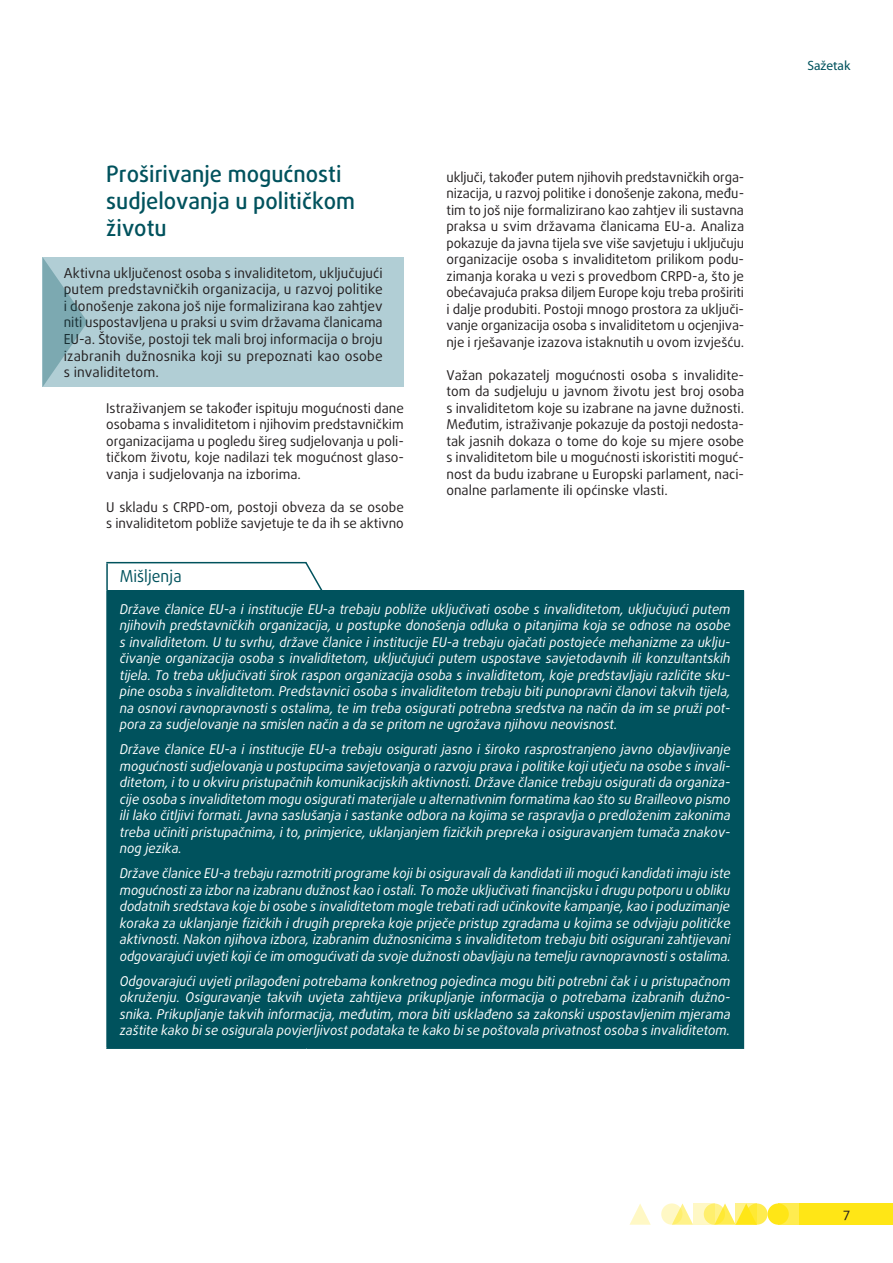
<style>
.page{position:relative;width:893px;height:1263px;background:#fff}
.page>*{position:absolute;margin:0;border:0;box-sizing:border-box;transform-origin:0 0}
.titles_h2{font:500 22.5px/27px "Daxline Pro";color:#00525d}
.opinios_title{font:16.5px "Daxline Pro";color:#00525d;scale:.95 1}
.triangle_text{font:13.8px/16.5px "Daxline Pro";letter-spacing:.01em;color:#231f20;text-align:justify}
.opinions_body{font:italic 13.5px/16.5px "Daxline Pro";color:#fff;text-align:justify}
.text_body{font:13.5px/16.5px "Daxline Pro";color:#231f20;text-align:justify}
.opinions_body-2{font:italic 13.5px/16.5px "Daxline Pro";color:#fff;text-align:justify;scale:.96 1}
.t1{font:13.5px "Myriad Pro";color:#00525d}
</style>
<div class="page">
<div style="left:746px;top:1203px;width:21px;height:22px;background:#ffec50;border-radius:50%"></div>
<div style="left:778px;top:1203px;width:21px;height:22px;background:#ffec50"></div>
<div style="left:799px;top:1203px;width:94px;height:22px;background:#ffe616"></div>
<svg style="left:675px;top:1203px;width:18px;height:22px"></svg>
<svg style="left:629px;top:1204px;width:22px;height:21px"></svg>
<div style="left:767px;top:1203px;width:22px;height:22px;background:#ffe616;border-radius:50%"></div>
<svg style="left:718px;top:1203px;width:18px;height:22px"></svg>
<svg style="left:704px;top:1203px;width:21px;height:22px"></svg>
<svg style="left:661px;top:1203px;width:21px;height:22px"></svg>
<svg style="left:736px;top:1203px;width:21px;height:22px"></svg>
<svg style="left:693px;top:1203px;width:21px;height:22px"></svg>
<div style="left:43px;top:257px;width:361px;height:130px;background:#b1ced5"></div>
<svg style="left:43px;top:258px;width:45px;height:128px"></svg>
<div style="left:107px;top:590px;width:636px;height:458px;background:#00525d"></div>
<hr style="left:106px;top:562px;width:200px;height:1px;background:#00525d">
<hr style="left:106px;top:563px;width:2px;height:27px;background:#00525d">
<hr style="left:106px;top:590px;width:2px;height:457px;background:#00525d">
<hr style="left:743px;top:590px;width:1px;height:457px;background:#00525d">
<hr style="left:106px;top:1047px;width:200px;height:2px;background:#00525d">
<hr style="left:306px;top:1047px;width:438px;height:2px;background:#00525d">
<svg style="left:304px;top:561px;width:19px;height:29px"></svg>
<p class="titles_h2" style="left:106px;top:160px;width:250px">Proširivanje mogućnosti sudjelovanja u političkom životu</p>
<p class="triangle_text" style="left:64px;top:265px;width:320px">Aktivna uključenost osoba s invaliditetom, uključujući putem predstavničkih organizacija, u razvoj politike i donošenje zakona još nije formalizirana kao zahtjev niti uspostavljena u praksi u svim državama članicama EU‑a. Štoviše, postoji tek mali broj informacija o broju izabranih dužnosnika koji su prepoznati kao osobe s invaliditetom.</p>
<p class="text_body" style="left:106px;top:400px;width:299px">Istraživanjem se također ispituju mogućnosti dane osobama s invaliditetom i njihovim predstavničkim organizacijama u pogledu šireg sudjelovanja u poli‑ tičkom životu, koje nadilazi tek mogućnost glaso‑ vanja i sudjelovanja na izborima.</p>
<p class="text_body" style="left:106px;top:499px;width:299px">U skladu s CRPD‑om, postoji obveza da se osobe s invaliditetom pobliže savjetuje te da ih se aktivno</p>
<p class="text_body" style="left:446px;top:169px;width:299px">uključi, također putem njihovih predstavničkih orga‑ nizacija, u razvoj politike i donošenje zakona, među‑ tim to još nije formalizirano kao zahtjev ili sustavna praksa u svim državama članicama EU‑a. Analiza pokazuje da javna tijela sve više savjetuju i uključuju organizacije osoba s invaliditetom prilikom podu‑ zimanja koraka u vezi s provedbom CRPD‑a, što je obećavajuća praksa diljem Europe koju treba proširiti i dalje produbiti. Postoji mnogo prostora za uključi‑ vanje organizacija osoba s invaliditetom u ocjenjiva‑ nje i rješavanje izazova istaknutih u ovom izvješću.</p>
<p class="text_body" style="left:446px;top:367px;width:299px">Važan pokazatelj mogućnosti osoba s invalidite‑ tom da sudjeluju u javnom životu jest broj osoba s invaliditetom koje su izabrane na javne dužnosti.<br>Međutim, istraživanje pokazuje da postoji nedosta‑ tak jasnih dokaza o tome do koje su mjere osobe s invaliditetom bile u mogućnosti iskoristiti moguć‑ nost da budu izabrane u Europski parlament, naci‑ onalne parlamente ili općinske vlasti.</p>
<p class="opinios_title" style="left:120px;top:565px;width:67px">Mišljenja</p>
<p class="opinions_body" style="left:120px;top:601px;width:612px">Države članice EU‑a i institucije EU‑a trebaju pobliže uključivati osobe s invaliditetom, uključujući putem njihovih predstavničkih organizacija, u postupke donošenja odluka o pitanjima koja se odnose na osobe s invaliditetom. U tu svrhu, države članice i institucije EU‑a trebaju ojačati postojeće mehanizme za uklju‑ čivanje organizacija osoba s invaliditetom, uključujući putem uspostave savjetodavnih ili konzultantskih tijela. To treba uključivati širok raspon organizacija osoba s invaliditetom, koje predstavljaju različite sku‑ pine osoba s invaliditetom. Predstavnici osoba s invaliditetom trebaju biti punopravni članovi takvih tijela, na osnovi ravnopravnosti s ostalima, te im treba osigurati potrebna sredstva na način da im se pruži pot‑ pora za sudjelovanje na smislen način a da se pritom ne ugrožava njihovu neovisnost.</p>
<p class="opinions_body" style="left:120px;top:741px;width:612px">Države članice EU‑a i institucije EU‑a trebaju osigurati jasno i široko rasprostranjeno javno objavljivanje mogućnosti sudjelovanja u postupcima savjetovanja o razvoju prava i politike koji utječu na osobe s invali‑ ditetom, i to u okviru pristupačnih komunikacijskih aktivnosti. Države članice trebaju osigurati da organiza‑ cije osoba s invaliditetom mogu osigurati materijale u alternativnim formatima kao što su Brailleovo pismo ili lako čitljivi formati. Javna saslušanja i sastanke odbora na kojima se raspravlja o predloženim zakonima treba učiniti pristupačnima, i to, primjerice, uklanjanjem fizičkih prepreka i osiguravanjem tumača znakov‑ nog jezika.</p>
<p class="opinions_body-2" style="left:120px;top:865px;width:638px">Države članice EU‑a trebaju razmotriti programe koji bi osiguravali da kandidati ili mogući kandidati imaju iste mogućnosti za izbor na izabranu dužnost kao i ostali. To može uključivati financijsku i drugu potporu u obliku dodatnih sredstava koje bi osobe s invaliditetom mogle trebati radi učinkovite kampanje, kao i poduzimanje koraka za uklanjanje fizičkih i drugih prepreka koje priječe pristup zgradama u kojima se odvijaju političke aktivnosti. Nakon njihova izbora, izabranim dužnosnicima s invaliditetom trebaju biti osigurani zahtijevani odgovarajući uvjeti koji će im omogućivati da svoje dužnosti obavljaju na temelju ravnopravnosti s ostalima.</p>
<p class="opinions_body" style="left:120px;top:973px;width:612px">Odgovarajući uvjeti prilagođeni potrebama konkretnog pojedinca mogu biti potrebni čak i u pristupačnom okruženju. Osiguravanje takvih uvjeta zahtijeva prikupljanje informacija o potrebama izabranih dužno‑ snika. Prikupljanje takvih informacija, međutim, mora biti usklađeno sa zakonski uspostavljenim mjerama zaštite kako bi se osigurala povjerljivost podataka te kako bi se poštovala privatnost osoba s invaliditetom.</p>
<p class="t1" style="left:807px;top:58px;width:45px">Sažetak</p>
<p class="text_body" style="left:843px;top:1205px;width:9px">7</p>
</div>
